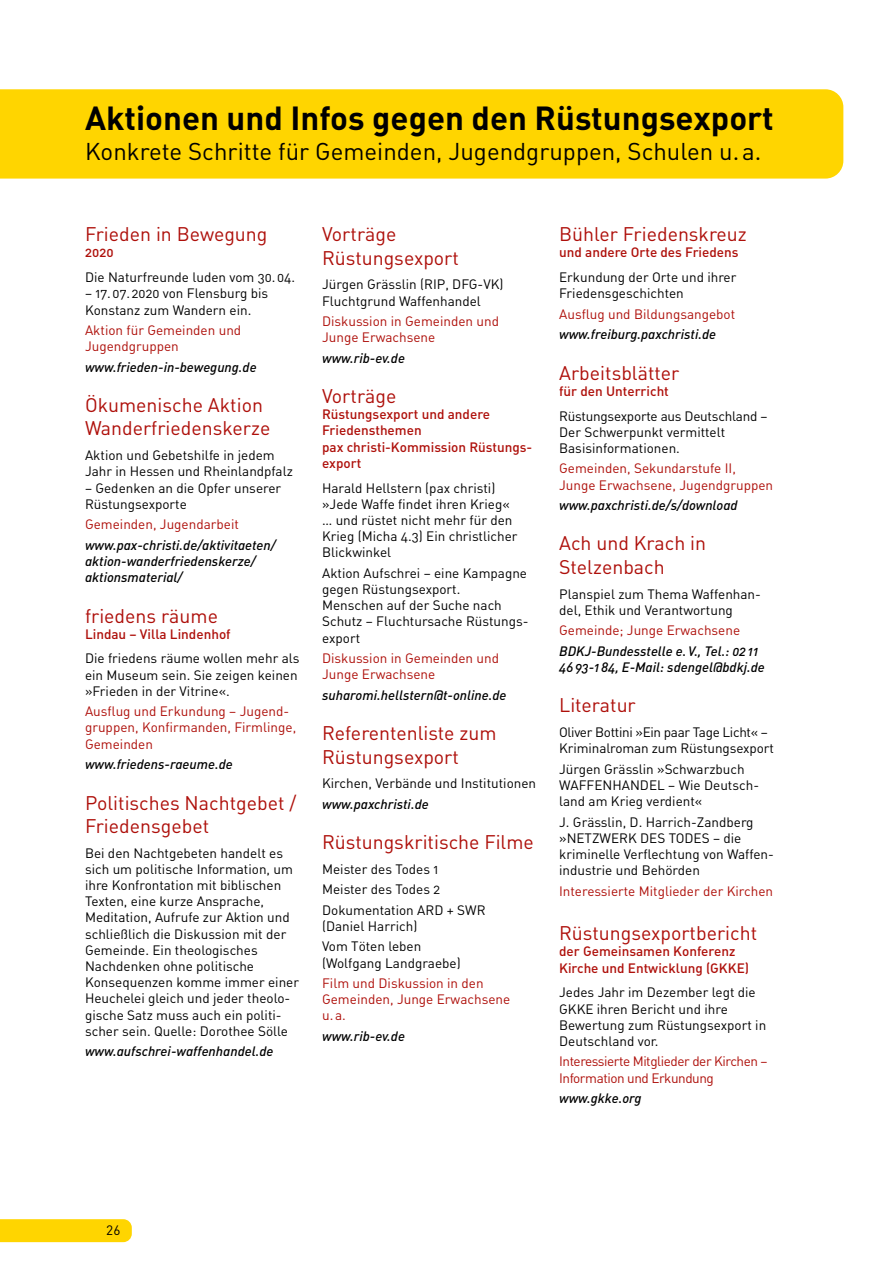
<style>
.page{position:relative;width:893px;height:1263px;background:#fff}
.page>*{position:absolute;margin:0;border:0;box-sizing:border-box;transform-origin:0 0}
.t1{font:33px "DIN Bold Alternate";color:#000}
.t2{font:24px "DIN Regular Alternate";color:#000}
.t3{font:19.5px/23.4px "DIN Regular Alternate";color:#ae0f0a}
.t4{font:13.5px/16.2px "DIN Regular Alternate";color:#000}
.t5{font:13.5px/16.2px "DIN Regular Alternate";color:#ae0f0a}
.t6{font:13.5px/16.2px "DIN Medium Italic Alt";color:#000}
.t7{font:13.5px/16.2px "DIN Medium Alternate";color:#ae0f0a}
.t8{font:13.5px/16.2px "DIN Regular Alternate";letter-spacing:-.02em;color:#000}
.t9{font:13.5px/16.2px "DIN Regular Alternate";letter-spacing:-.03em;color:#ae0f0a}
.t10{font:13.5px "DIN";color:#000}
</style>
<div class="page">
<div style="left:0;top:1219px;width:132px;height:23px;background:#ffd500"></div>
<div style="left:0;top:89px;width:843px;height:90px;background:#ffd500"></div>
<h1 class="t1" style="left:85px;top:97px;width:690px">Aktionen und Infos gegen den Rüstungsexport</h1>
<h2 class="t2" style="left:85px;top:136px;width:678px">Konkrete Schritte für Gemeinden, Jugendgruppen, Schulen u.a.</h2>
<h3 class="t3" style="left:85px;top:222px;width:184px">Frieden in Bewegung</h3>
<p class="t7" style="left:85px;top:244px;width:30px">2020</p>
<p class="t4" style="left:85px;top:269px;width:212px">Die Naturfreunde luden vom 30.04.</p>
<p class="t4" style="left:85px;top:285px;width:185px">– 17.07.2020 von Flensburg bis<br>Konstanz zum Wandern ein.</p>
<p class="t5" style="left:85px;top:322px;width:158px">Aktion für Gemeinden und<br>Jugendgruppen</p>
<p class="t6" style="left:85px;top:358px;width:173px">www.frieden-in-bewegung.de</p>
<h3 class="t3" style="left:85px;top:393px;width:187px">Ökumenische Aktion<br>Wanderfriedenskerze</h3>
<p class="t4" style="left:85px;top:447px;width:209px">Aktion und Gebetshilfe in jedem<br>Jahr in Hessen und Rheinlandpfalz</p>
<p class="t4" style="left:85px;top:479px;width:198px">– Gedenken an die Opfer unserer<br>Rüstungsexporte</p>
<p class="t5" style="left:85px;top:516px;width:155px">Gemeinden, Jugendarbeit</p>
<p class="t6" style="left:85px;top:536px;width:192px">www.pax-christi.de/aktivitaeten/ aktion-wanderfriedenskerze/ aktionsmaterial/</p>
<h3 class="t3" style="left:85px;top:603px;width:134px">friedens räume</h3>
<p class="t7" style="left:85px;top:625px;width:147px">Lindau – Villa Lindenhof</p>
<p class="t4" style="left:85px;top:650px;width:216px">Die friedens räume wollen mehr als ein Museum sein. Sie zeigen keinen »Frieden in der Vitrine«.</p>
<p class="t5" style="left:85px;top:703px;width:213px">Ausflug und Erkundung – Jugend&shy;gruppen, Konfirmanden, Firmlinge,<br>Gemeinden</p>
<p class="t6" style="left:85px;top:756px;width:149px">www.friedens-raeume.de</p>
<h3 class="t3" style="left:85px;top:790px;width:213px">Politisches Nachtgebet /<br>Friedensgebet</h3>
<p class="t4" style="left:85px;top:844px;width:216px">Bei den Nachtgebeten handelt es sich um politische Information, um ihre Konfrontation mit biblischen Texten, eine kurze Ansprache, Meditation, Aufrufe zur Aktion und schließlich die Diskussion mit der Gemeinde. Ein theologisches Nachdenken ohne politische Konsequenzen komme immer einer Heuchelei gleich und jeder theolo&shy;gische Satz muss auch ein politi&shy;scher sein. Quelle: Dorothee Sölle</p>
<p class="t6" style="left:85px;top:1043px;width:190px">www.aufschrei-waffenhandel.de</p>
<h3 class="t3" style="left:322px;top:222px;width:138px">Vorträge<br>Rüstungsexport</h3>
<p class="t4" style="left:322px;top:276px;width:183px">Jürgen Grässlin (RIP, DFG-VK)<br>Fluchtgrund Waffenhandel</p>
<p class="t5" style="left:322px;top:313px;width:178px">Diskussion in Gemeinden und<br>Junge Erwachsene</p>
<p class="t6" style="left:322px;top:349px;width:84px">www.rib-ev.de</p>
<h3 class="t3" style="left:322px;top:384px;width:76px">Vorträge</h3>
<p class="t7" style="left:322px;top:406px;width:212px">Rüstungsexport und andere<br>Friedensthemen<br>pax christi-Kommission Rüstungs&shy;export</p>
<p class="t4" style="left:322px;top:479px;width:197px">Harald Hellstern (pax christi) »Jede Waffe findet ihren Krieg« … und rüstet nicht mehr für den<br>Krieg (Micha 4.3) Ein christlicher<br>Blickwinkel</p>
<p class="t4" style="left:322px;top:565px;width:208px">Aktion Aufschrei – eine Kampagne gegen Rüstungsexport.<br>Menschen auf der Suche nach<br>Schutz – Fluchtursache Rüstungs&shy;export</p>
<p class="t5" style="left:322px;top:650px;width:178px">Diskussion in Gemeinden und<br>Junge Erwachsene</p>
<p class="t6" style="left:322px;top:686px;width:186px">suharomi.hellstern@t-online.de</p>
<h3 class="t3" style="left:322px;top:721px;width:176px">Referentenliste zum<br>Rüstungsexport</h3>
<p class="t4" style="left:322px;top:775px;width:216px">Kirchen, Verbände und Institutionen</p>
<p class="t6" style="left:322px;top:795px;width:108px">www.paxchristi.de</p>
<h3 class="t3" style="left:322px;top:830px;width:213px">Rüstungskritische Filme</h3>
<p class="t4" style="left:322px;top:858px;width:165px;line-height:20.4px">Meister des Todes 1<br>Meister des Todes 2<br>Dokumentation ARD + SWR</p>
<p class="t4" style="left:322px;top:916px;width:101px;line-height:20.4px">(Daniel Harrich)<br>Vom Töten leben</p>
<p class="t4" style="left:322px;top:954px;width:140px">(Wolfgang Landgraebe)</p>
<p class="t5" style="left:322px;top:975px;width:190px">Film und Diskussion in den<br>Gemeinden, Junge Erwachsene u.a.</p>
<p class="t6" style="left:322px;top:1027px;width:84px">www.rib-ev.de</p>
<h3 class="t3" style="left:559px;top:222px;width:189px">Bühler Friedenskreuz</h3>
<p class="t7" style="left:559px;top:244px;width:181px">und andere Orte des Friedens</p>
<p class="t4" style="left:559px;top:269px;width:179px">Erkundung der Orte und ihrer<br>Friedensgeschichten</p>
<p class="t5" style="left:559px;top:306px;width:177px">Ausflug und Bildungsangebot</p>
<p class="t6" style="left:559px;top:326px;width:158px">www.freiburg.paxchristi.de</p>
<h3 class="t3" style="left:559px;top:361px;width:122px">Arbeitsblätter</h3>
<p class="t7" style="left:559px;top:382px;width:111px">für den Unterricht</p>
<p class="t4" style="left:559px;top:407px;width:210px">Rüstungsexporte aus Deutschland –<br>Der Schwerpunkt vermittelt<br>Basisinformationen.</p>
<p class="t5" style="left:559px;top:460px;width:216px">Gemeinden, Sekundarstufe II,<br>Junge Erwachsene, Jugendgruppen</p>
<p class="t6" style="left:559px;top:497px;width:180px">www.paxchristi.de/s/download</p>
<h3 class="t3" style="left:559px;top:531px;width:148px">Ach und Krach in<br>Stelzenbach</h3>
<p class="t4" style="left:559px;top:585px;width:203px">Planspiel zum Thema Waffenhan&shy;del, Ethik und Verantwortung</p>
<p class="t5" style="left:559px;top:622px;width:183px">Gemeinde; Junge Erwachsene</p>
<p class="t6" style="left:559px;top:642px;width:207px">BDKJ-Bundesstelle e.V., Tel.: 0211<br>4693-184, E-Mail: sdengel@bdkj.de</p>
<h3 class="t3" style="left:559px;top:693px;width:78px">Literatur</h3>
<p class="t8" style="left:559px;top:724px;width:216px">Oliver Bottini »Ein paar Tage Licht« –<br>Kriminalroman zum Rüstungsexport</p>
<p class="t4" style="left:559px;top:760px;width:201px">Jürgen Grässlin »Schwarzbuch<br>WAFFENHANDEL – Wie Deutsch&shy;land am Krieg verdient«</p>
<p class="t4" style="left:559px;top:813px;width:216px">J. Grässlin, D. Harrich-Zandberg »NETZWERK DES TODES – die kriminelle Verflechtung von Waffen&shy;industrie und Behörden</p>
<p class="t5" style="left:559px;top:882px;width:215px">Interessierte Mitglieder der Kirchen</p>
<h3 class="t3" style="left:559px;top:921px;width:199px">Rüstungsexportbericht</h3>
<p class="t7" style="left:559px;top:943px;width:191px">der Gemeinsamen Konferenz<br>Kirche und Entwicklung (GKKE)</p>
<p class="t4" style="left:559px;top:984px;width:209px">Jedes Jahr im Dezember legt die<br>GKKE ihren Bericht und ihre<br>Bewertung zum Rüstungsexport in<br>Deutschland vor.</p>
<p class="t9" style="left:559px;top:1053px;width:210px">Interessierte Mitglieder der Kirchen –<br>Information und Erkundung</p>
<p class="t6" style="left:559px;top:1090px;width:84px">www.gkke.org</p>
<p class="t10" style="left:106px;top:1222px;width:16px">26</p>
</div>
